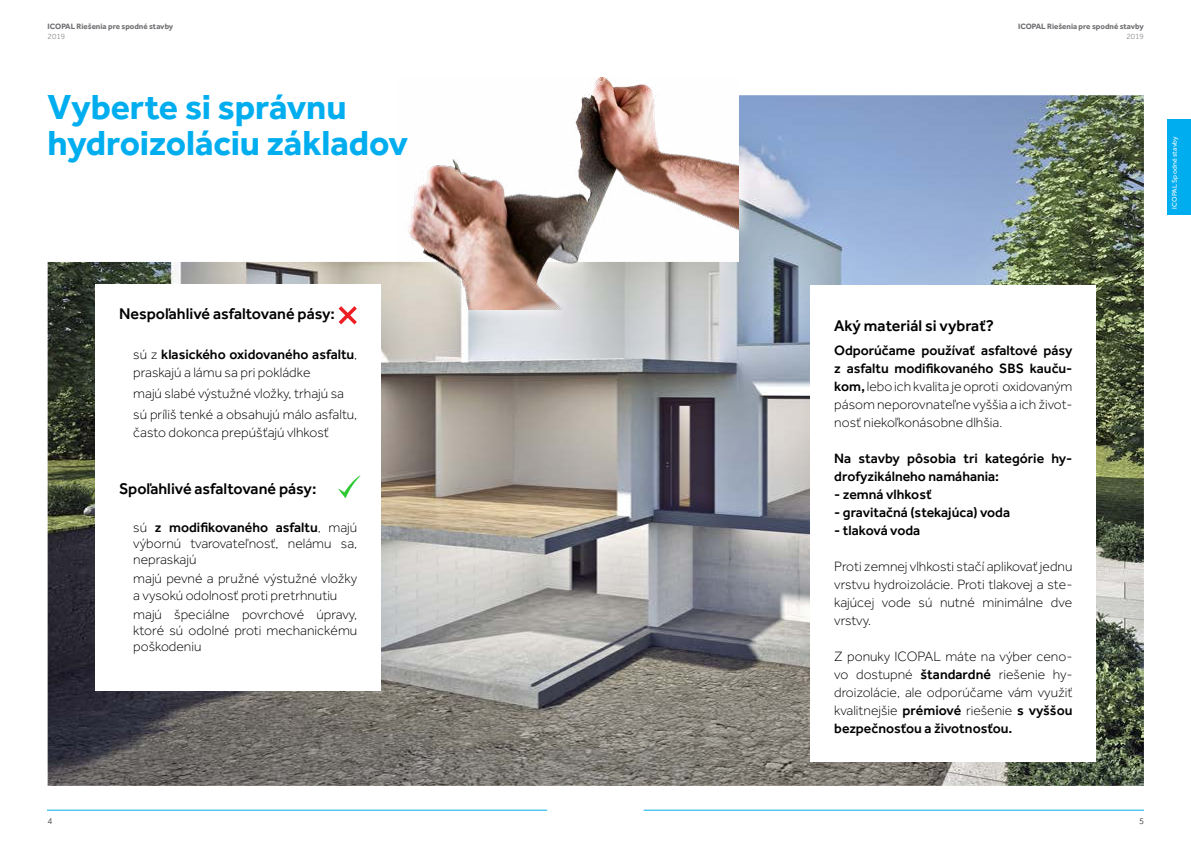
<style>
.page{position:relative;width:1191px;height:842px;background:#fff}
.page>*{position:absolute;margin:0;border:0;box-sizing:border-box;transform-origin:0 0}
.t1{font:700 36px/36px "Effra";letter-spacing:-.005em;color:#00aeef}
.t2{font:500 16px "Effra";color:#000}
.t3{font:300 14px/18px "Effra";color:#000;text-align:justify}
.t4{font:500 14px/18px "Effra";color:#000}
.t5{font:300 9px "Effra";color:#000}
.t6{font:700 8px "Effra";color:#6d6e71}
.t7{font:300 8px "Effra";color:#6d6e71}
.t8{font:7px "Effra";letter-spacing:.025em;color:#fff}
.s1{font-weight:500}
</style>
<div class="page">
<hr style="left:643px;top:810px;width:500px;height:1px;background:#00aeef">
<div style="left:1167px;top:119px;width:24px;height:95px;background:#00aeef"></div>
<hr style="left:47px;top:810px;width:500px;height:1px;background:#00aeef">
<img style="left:48px;top:95px;width:1095px;height:691px">
<div style="left:95px;top:284px;width:286px;height:407px;background:#fff"></div>
<svg style="left:338px;top:306px;width:19px;height:18px"></svg>
<svg style="left:338px;top:475px;width:22px;height:23px"></svg>
<div style="left:810px;top:286px;width:286px;height:476px;background:#fff"></div>
<svg style="left:395px;top:77px;width:357px;height:246px"></svg>
<img style="left:397px;top:78px;width:342px;height:232px">
<p class="t6" style="left:48px;top:22px;width:127px">ICOPAL Riešenia pre spodné stavby</p>
<p class="t7" style="left:48px;top:32px;width:19px">2019</p>
<h1 class="t1" style="left:48px;top:88px;width:362px">Vyberte si správnu hydroizoláciu základov</h1>
<p class="t2" style="left:119px;top:304px;width:217px">Nespoľahlivé asfaltované pásy:</p>
<p class="t3" style="left:133px;top:346px;width:225px">sú z <span class="s1">klasického oxidovaného asfaltu</span>, praskajú a lámu sa pri pokládke</p>
<p class="t3" style="left:133px;top:383px;width:225px;line-height:20.8px">majú slabé výstužné vložky, trhajú sa sú príliš tenké a obsahujú málo asfaltu,</p>
<p class="t3" style="left:133px;top:423px;width:197px">často dokonca prepúšťajú vlhkosť</p>
<p class="t5" style="left:48px;top:816px;width:6px">4</p>
<p class="t2" style="left:119px;top:479px;width:199px">Spoľahlivé asfaltované pásy:</p>
<p class="t3" style="left:133px;top:520px;width:225px;line-height:16px">sú <span class="s1">z modifikovaného asfaltu</span>, majú výbornú tvarovateľnosť, nelámu sa, nepraskajú</p>
<p class="t3" style="left:133px;top:570px;width:225px;line-height:16.8px">majú pevné a pružné výstužné vložky a vysokú odolnosť proti pretrhnutiu</p>
<p class="t3" style="left:133px;top:606px;width:225px;line-height:16px">majú špeciálne povrchové úpravy, ktoré sú odolné proti mechanickému poškodeniu</p>
<p class="t6" style="left:1018px;top:22px;width:127px">ICOPAL Riešenia pre spodné stavby</p>
<p class="t7" style="left:1126px;top:32px;width:19px">2019</p>
<p class="t8" style="left:1170px;top:209px;width:74px;rotate:-90deg">ICOPAL Spodné stavby</p>
<p class="t2" style="left:834px;top:316px;width:161px">Aký materiál si vybrať?</p>
<p class="t3" style="left:834px;top:341px;width:240px"><span class="s1">Odporúčame používať asfaltové pásy z asfaltu modifikovaného SBS kauču&shy;kom,</span> lebo ich kvalita je oproti oxidovaným pásom neporovnateľne vyššia a ich život&shy;nosť niekoľkonásobne dlhšia.</p>
<p class="t4" style="left:834px;top:449px;width:240px">Na stavby pôsobia tri kategórie hy&shy;drofyzikálneho namáhania:</p>
<p class="t4" style="left:834px;top:485px;width:99px">- zemná vlhkosť</p>
<p class="t4" style="left:834px;top:503px;width:177px">- gravitačná (stekajúca) voda</p>
<p class="t4" style="left:834px;top:521px;width:88px">- tlaková voda</p>
<p class="t3" style="left:834px;top:557px;width:240px">Proti zemnej vlhkosti stačí aplikovať jednu vrstvu hydroizolácie. Proti tlakovej a ste&shy;kajúcej vode sú nutné minimálne dve vrstvy.</p>
<p class="t3" style="left:834px;top:647px;width:240px">Z ponuky ICOPAL máte na výber ceno&shy;vo dostupné <span class="s1">štandardné</span> riešenie hy&shy;droizolácie, ale odporúčame vám využiť kvalitnejšie <span class="s1">prémiové</span> riešenie <span class="s1">s vyššou bezpečnosťou a životnosťou.</span></p>
<p class="t5" style="left:1139px;top:816px;width:6px">5</p>
</div>
